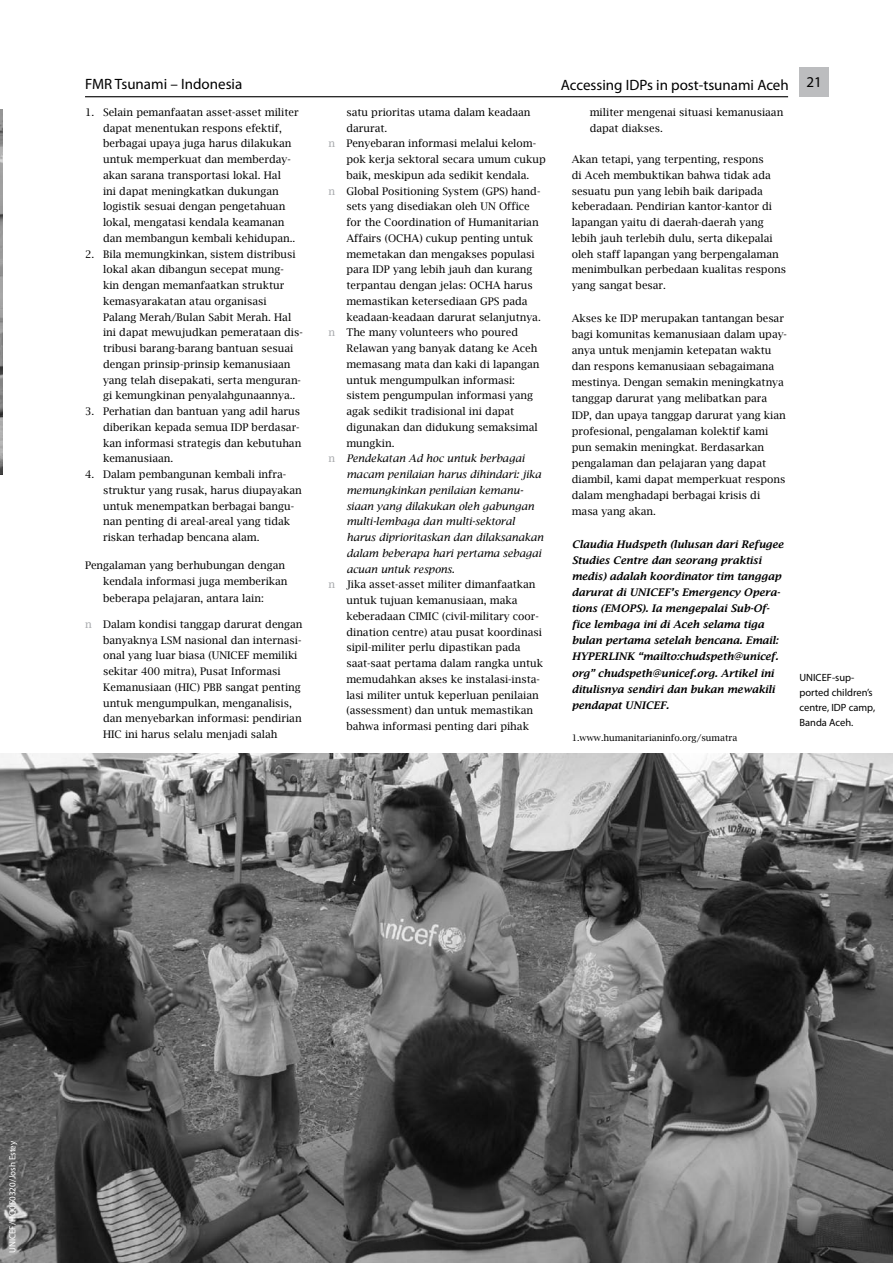
<style>
.page{position:relative;width:893px;height:1263px;background:#fff}
.page>*{position:absolute;margin:0;border:0;box-sizing:border-box;transform-origin:0 0}
.t1{font:15px "Myriad Pro";color:#000}
.t2{font:10.5px/15.8px "Lucida Bright";color:#000}
.t3{font:italic 600 10.5px/16.2px "Lucida Bright";color:#000}
.t4{font:italic 10.5px "Lucida Bright";color:#000}
.t5{font:10.5px/15px "Myriad Pro";color:#000}
.t6{font:9px "Lucida Bright";color:#000}
.t7{font:9px "Myriad Pro";color:#fff}
.s1{color:#a7a9ac}
.s2{font-style:normal;color:#a7a9ac}
</style>
<div class="page">
<img style="left:0;top:109px;width:3px;height:366px">
<img style="left:0;top:754px;width:893px;height:509px">
<div style="left:799px;top:67px;width:30px;height:30px;background:#bcbdbf"></div>
<hr style="left:85px;top:96px;width:703px;height:1px;background:#000">
<h1 class="t1" style="left:85px;top:76px;width:159px">FMR Tsunami – Indonesia</h1>
<h1 class="t1" style="left:806px;top:73px;width:17px">21</h1>
<h1 class="t1" style="left:561px;top:77px;width:230px">Accessing IDPs in post-tsunami Aceh</h1>
<p class="t2" style="left:103px;top:104px;width:197px;text-indent:-18px">1. Selain pemanfaatan asset-asset militer dapat menentukan respons efektif, berbagai upaya juga harus dilakukan untuk memperkuat dan memberday&shy;akan sarana transportasi lokal. Hal<br>ini dapat meningkatkan dukungan logistik sesuai dengan pengetahuan lokal, mengatasi kendala keamanan dan membangun kembali kehidupan..</p>
<p class="t2" style="left:103px;top:246px;width:201px;text-indent:-18px">2. Bila memungkinkan, sistem distribusi lokal akan dibangun secepat mung-<br>kin dengan memanfaatkan struktur kemasyarakatan atau organisasi<br>Palang Merah/Bulan Sabit Merah. Hal ini dapat mewujudkan pemerataan dis&shy;tribusi barang-barang bantuan sesuai dengan prinsip-prinsip kemanusiaan yang telah disepakati, serta menguran&shy;gi kemungkinan penyalahgunaannya..</p>
<p class="t2" style="left:103px;top:403px;width:200px;text-indent:-18px">3. Perhatian dan bantuan yang adil harus diberikan kepada semua IDP berdasar&shy;kan informasi strategis dan kebutuhan kemanusiaan.</p>
<p class="t2" style="left:103px;top:466px;width:200px;text-indent:-18px">4. Dalam pembangunan kembali infra&shy;struktur yang rusak, harus diupayakan untuk menempatkan berbagai bangu&shy;nan penting di areal-areal yang tidak riskan terhadap bencana alam.</p>
<p class="t2" style="left:103px;top:557px;width:186px;line-height:16.2px;text-indent:-18px">Pengalaman yang berhubungan dengan kendala informasi juga memberikan beberapa pelajaran, antara lain:</p>
<p class="t2" style="left:103px;top:616px;width:201px;text-indent:-18px"><span class="s1">n</span> Dalam kondisi tanggap darurat dengan banyaknya LSM nasional dan internasi&shy;onal yang luar biasa (UNICEF memiliki sekitar 400 mitra), Pusat Informasi Kemanusiaan (HIC) PBB sangat penting untuk mengumpulkan, menganalisis, dan menyebarkan informasi: pendirian HIC ini harus selalu menjadi salah</p>
<p class="t2" style="left:346px;top:104px;width:186px">satu prioritas utama dalam keadaan</p>
<p class="t2" style="left:346px;top:120px;width:42px">darurat.</p>
<p class="t2" style="left:328px;top:136px;width:209px"><span class="s1">n</span> Penyebaran informasi melalui kelom-</p>
<p class="t2" style="left:346px;top:151px;width:201px">pok kerja sektoral secara umum cukup</p>
<p class="t2" style="left:346px;top:167px;width:184px">baik, meskipun ada sedikit kendala.</p>
<p class="t2" style="left:328px;top:183px;width:214px"><span class="s1">n</span> Global Positioning System (GPS) hand-</p>
<p class="t2" style="left:346px;top:199px;width:185px">sets yang disediakan oleh UN Office</p>
<p class="t2" style="left:346px;top:214px;width:194px">for the Coordination of Humanitarian</p>
<p class="t2" style="left:346px;top:230px;width:188px">Affairs (OCHA) cukup penting untuk</p>
<p class="t2" style="left:346px;top:246px;width:190px">memetakan dan mengakses populasi</p>
<p class="t2" style="left:346px;top:262px;width:188px">para IDP yang lebih jauh dan kurang</p>
<p class="t2" style="left:346px;top:277px;width:188px">terpantau dengan jelas: OCHA harus</p>
<p class="t2" style="left:346px;top:293px;width:183px">memastikan ketersediaan GPS pada</p>
<p class="t2" style="left:346px;top:309px;width:196px">keadaan-keadaan darurat selanjutnya.</p>
<p class="t2" style="left:328px;top:325px;width:191px"><span class="s1">n</span> The many volunteers who poured</p>
<p class="t2" style="left:346px;top:340px;width:193px">Relawan yang banyak datang ke Aceh</p>
<p class="t2" style="left:346px;top:356px;width:195px">memasang mata dan kaki di lapangan</p>
<p class="t2" style="left:346px;top:372px;width:170px">untuk mengumpulkan informasi:</p>
<p class="t2" style="left:346px;top:388px;width:188px">sistem pengumpulan informasi yang</p>
<p class="t2" style="left:346px;top:403px;width:169px">agak sedikit tradisional ini dapat</p>
<p class="t2" style="left:346px;top:419px;width:193px">digunakan dan didukung semaksimal</p>
<p class="t2" style="left:346px;top:435px;width:50px">mungkin.</p>
<p class="t4" style="left:328px;top:453px;width:198px"><span class="s2">n</span> Pendekatan Ad hoc untuk berbagai</p>
<p class="t4" style="left:346px;top:468px;width:196px">macam penilaian harus dihindari: jika</p>
<p class="t4" style="left:346px;top:484px;width:179px">memungkinkan penilaian kemanu-</p>
<p class="t4" style="left:346px;top:500px;width:189px">siaan yang dilakukan oleh gabungan</p>
<p class="t4" style="left:346px;top:516px;width:170px">multi-lembaga dan multi-sektoral</p>
<p class="t4" style="left:346px;top:531px;width:199px">harus diprioritaskan dan dilaksanakan</p>
<p class="t4" style="left:346px;top:547px;width:196px">dalam beberapa hari pertama sebagai</p>
<p class="t4" style="left:346px;top:563px;width:110px">acuan untuk respons.</p>
<p class="t2" style="left:328px;top:577px;width:209px"><span class="s1">n</span> Jika asset-asset militer dimanfaatkan</p>
<p class="t2" style="left:346px;top:592px;width:173px">untuk tujuan kemanusiaan, maka</p>
<p class="t2" style="left:346px;top:608px;width:194px">keberadaan CIMIC (civil-military coor-</p>
<p class="t2" style="left:346px;top:624px;width:197px">dination centre) atau pusat koordinasi</p>
<p class="t2" style="left:346px;top:640px;width:176px">sipil-militer perlu dipastikan pada</p>
<p class="t2" style="left:346px;top:655px;width:198px">saat-saat pertama dalam rangka untuk</p>
<p class="t2" style="left:346px;top:671px;width:195px">memudahkan akses ke instalasi-insta-</p>
<p class="t2" style="left:346px;top:687px;width:194px">lasi militer untuk keperluan penilaian</p>
<p class="t2" style="left:346px;top:703px;width:188px">(assessment) dan untuk memastikan</p>
<p class="t2" style="left:346px;top:718px;width:184px">bahwa informasi penting dari pihak</p>
<p class="t2" style="left:590px;top:104px;width:195px">militer mengenai situasi kemanusiaan dapat diakses.</p>
<p class="t2" style="left:572px;top:151px;width:216px">Akan tetapi, yang terpenting, respons<br>di Aceh membuktikan bahwa tidak ada sesuatu pun yang lebih baik daripada keberadaan. Pendirian kantor-kantor di lapangan yaitu di daerah-daerah yang lebih jauh terlebih dulu, serta dikepalai oleh staff lapangan yang berpengalaman menimbulkan perbedaan kualitas respons yang sangat besar.</p>
<p class="t2" style="left:572px;top:310px;width:217px;line-height:16.2px">Akses ke IDP merupakan tantangan besar bagi komunitas kemanusiaan dalam upay&shy;anya untuk menjamin ketepatan waktu dan respons kemanusiaan sebagaimana mestinya. Dengan semakin meningkatnya tanggap darurat yang melibatkan para IDP, dan upaya tanggap darurat yang kian profesional, pengalaman kolektif kami pun semakin meningkat. Berdasarkan pengalaman dan pelajaran yang dapat diambil, kami dapat memperkuat respons dalam menghadapi berbagai krisis di masa yang akan.</p>
<p class="t3" style="left:572px;top:536px;width:213px">Claudia Hudspeth (lulusan dari Refugee Studies Centre dan seorang praktisi medis) adalah koordinator tim tanggap darurat di UNICEF’s Emergency Opera&shy;tions (EMOPS). Ia mengepalai Sub-Of&shy;fice lembaga ini di Aceh selama tiga bulan pertama setelah bencana. Email:<br>HYPERLINK “mailto:chudspeth@unicef. org” chudspeth@unicef.org. Artikel ini ditulisnya sendiri dan bukan mewakili pendapat UNICEF.</p>
<p class="t6" style="left:572px;top:733px;width:167px">1.www.humanitarianinfo.org/sumatra</p>
<p class="t5" style="left:799px;top:670px;width:77px">UNICEF-sup&shy;ported children’s centre, IDP camp,<br>Banda Aceh.</p>
<p class="t7" style="left:7px;top:1253px;width:114px;rotate:-90deg">UNICEF/HQ050320/Josh Estey</p>
</div>
